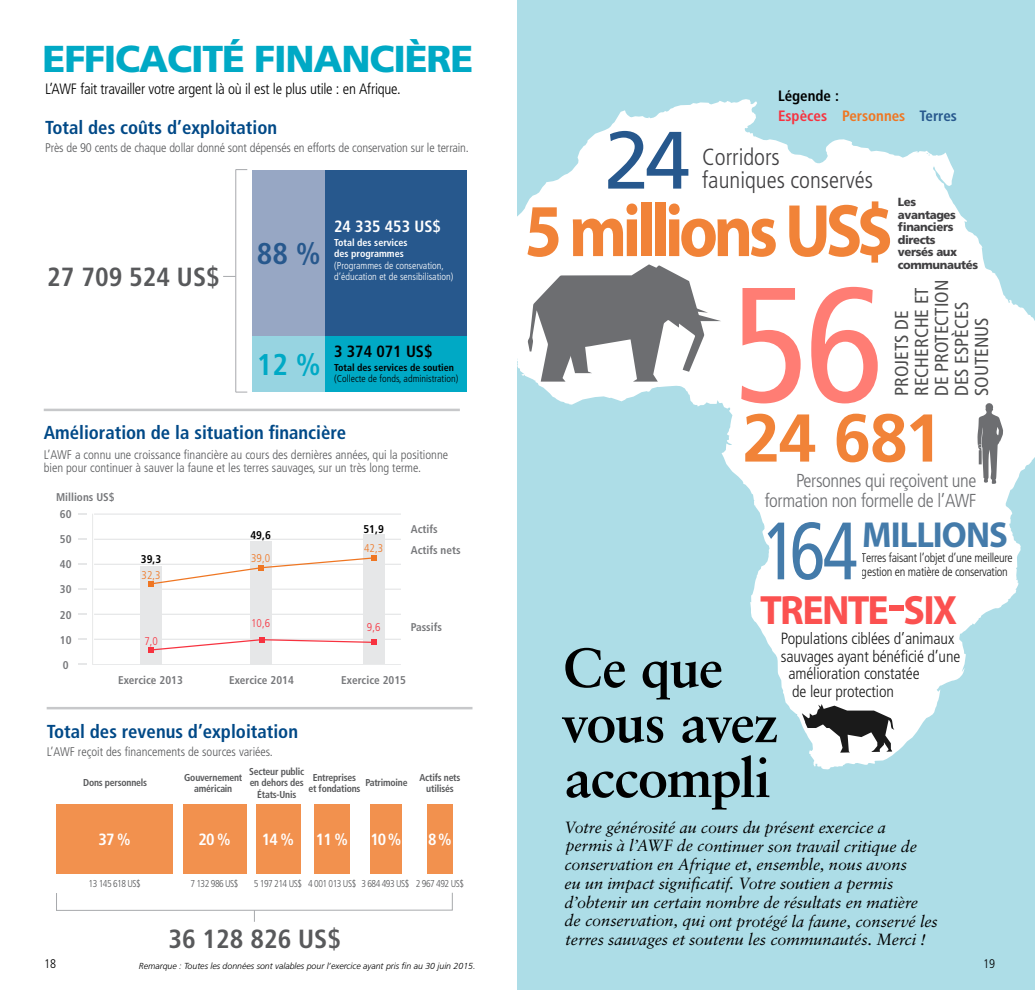
<style>
.page{position:relative;width:1035px;height:990px;background:#fff}
.page>*{position:absolute;margin:0;border:0;box-sizing:border-box;transform-origin:0 0}
.t1{font:condensed 163.75px "Frutiger LT Std";color:#ff7d74}
.t2{font:condensed 81.25px "Frutiger LT Std";color:#447baa;scale:.91 1}
.t3{font:81.25px "Frutiger LT Std";color:#27588d}
.t4{font:700 75px "Myriad Pro";color:#f18338;scale:.9 1}
.t5{font:700 67.5px "Frutiger LT Std";color:#f18338}
.t6{font:700 55px/55px "Sabon";letter-spacing:-.025em;color:#000}
.t7{font:700 41.12px "Myriad Pro";letter-spacing:-.05em;color:#fb5150}
.t8{font:900 37.5px "Frutiger LT Std";letter-spacing:-.03em;color:#00a9c5}
.t9{font:700 36.25px "Myriad Pro";letter-spacing:-.025em;color:#447baa;scale:.96 1}
.t10{font:700 condensed 30px "Frutiger LT Std";color:#27588d}
.t11{font:700 condensed 30px "Frutiger LT Std";color:#00a9c5}
.t12{font:700 condensed 26.25px "Frutiger LT Std";color:#58595b}
.t13{font:300 condensed 23.38px/22.5px "Frutiger LT Std";color:#414042}
.t14{font:700 condensed 18.75px "Frutiger LT Std";color:#004987}
.t15{font:300 condensed 18.75px/20px "Frutiger LT Std";letter-spacing:-.02em;color:#6d6e71;text-align:right}
.t16{font:condensed 18.75px/20px "Frutiger LT Std";color:#000}
.t17{font:italic 16.25px/18.8px "Sabon";letter-spacing:-.005em;color:#000}
.t18{font:300 condensed 16.25px "Frutiger LT Std";letter-spacing:-.01em;color:#000}
.t19{font:700 condensed 16.25px "Frutiger LT Std";letter-spacing:-.025em;color:#fff}
.t20{font:700 condensed 16.25px "Frutiger LT Std";color:#000}
.t21{font:300 condensed 15px "Frutiger LT Std";letter-spacing:-.02em;color:#000}
.t22{font:700 condensed 15px/20px "Frutiger LT Std";color:#ef7622}
.t23{font:300 condensed 12.5px/13.8px "Frutiger LT Std";color:#58595b}
.t24{font:300 condensed 12.5px/13.8px "Frutiger LT Std";letter-spacing:-.02em;color:#000}
.t25{font:900 11.75px/12.5px "Frutiger LT Std";letter-spacing:-.03em;color:#414042}
.t26{font:700 condensed 11.25px "Frutiger LT Std";color:#77787b}
.t27{font:700 condensed 11.25px "Frutiger LT Std";color:#000}
.t28{font:300 condensed 11.25px "Frutiger LT Std";color:#ef7622}
.t29{font:300 condensed 11.25px "Frutiger LT Std";color:#f7323f}
.t30{font:700 condensed 10px/11.2px "Frutiger LT Std";letter-spacing:-.02em;color:#58595b;text-align:center}
.t31{font:300 condensed 10px "Frutiger LT Std";letter-spacing:-.05em;color:#58595b}
.t32{font:300 condensed 10px/11.2px "Frutiger LT Std";color:#fff}
.t33{font:300 condensed 10px "Frutiger LT Std";color:#000}
.t34{font:700 condensed 10px/11.2px "Frutiger LT Std";color:#fff}
.t35{font:700 condensed 10px "Frutiger LT Std";color:#000}
.t36{font:italic 300 8.75px "Frutiger LT Std";color:#000}
.s1{color:#000}
.s2{color:#f7323f}
.s3{color:#27588d}
.s4{font-size:58.75px}
</style>
<div class="page">
<div style="left:518px;top:0;width:517px;height:990px;background:#addde7"></div>
<svg style="left:517px;top:99px;width:518px;height:670px;fill:#fff"></svg>
<hr style="left:47px;top:707px;width:426px;height:2px;background:#c7c8ca">
<div style="left:253px;top:170px;width:145px;height:166px;background:#97a7c4"></div>
<div style="left:253px;top:337px;width:145px;height:55px;background:#97d4e1"></div>
<hr style="left:235px;top:169px;width:1px;height:223px;background:#a7a9ac">
<div style="left:325px;top:170px;width:142px;height:166px;background:#27588d"></div>
<div style="left:325px;top:336px;width:142px;height:56px;background:#00a9c5"></div>
<svg style="left:223px;top:276px;width:12px;height:1px"></svg>
<hr style="left:44px;top:409px;width:416px;height:2px;background:#c7c8ca">
<svg style="left:94px;top:513px;width:307px;height:1px"></svg>
<svg style="left:92px;top:514px;width:309px;height:151px"></svg>
<svg style="left:94px;top:637px;width:307px;height:16px"></svg>
<svg style="left:94px;top:555px;width:307px;height:35px"></svg>
<div style="left:56px;top:804px;width:117px;height:70px;background:#f2914e"></div>
<div style="left:183px;top:804px;width:63px;height:70px;background:#f2914e"></div>
<div style="left:256px;top:804px;width:44px;height:70px;background:#f2914e"></div>
<div style="left:314px;top:804px;width:36px;height:70px;background:#f2914e"></div>
<div style="left:370px;top:804px;width:32px;height:70px;background:#f2914e"></div>
<div style="left:427px;top:804px;width:26px;height:70px;background:#f2914e"></div>
<div style="left:56px;top:892px;width:397px;height:19px;border:1px solid #a7a9ac"></div>
<svg style="left:254px;top:910px;width:1px;height:12px"></svg>
<svg style="left:802px;top:704px;width:93px;height:49px;background:#909292"></svg>
<svg style="left:528px;top:264px;width:194px;height:118px;background:#adaeb0"></svg>
<svg style="left:977px;top:403px;width:26px;height:81px;background:#a9a9ab"></svg>
<h3 class="t8" style="left:43px;top:36px;width:432px">Efficacité financière</h3>
<p class="t21" style="left:45px;top:80px;width:357px">L’AWF fait travailler votre argent là où il est le plus utile : en Afrique.</p>
<p class="t14" style="left:45px;top:116px;width:234px">Total des coûts d’exploitation</p>
<p class="t23" style="left:45px;top:141px;width:425px">Près de 90 cents de chaque dollar donné sont dépensés en efforts de conservation sur le terrain.</p>
<h3 class="t12" style="left:47px;top:262px;width:174px">27 709 524 US$</h3>
<h3 class="t10" style="left:257px;top:236px;width:65px">88 %</h3>
<p class="t19" style="left:334px;top:217px;width:108px">24 335 453 US$</p>
<p class="t34" style="left:334px;top:237px;width:75px">Total des services des programmes</p>
<p class="t32" style="left:334px;top:260px;width:121px">(Programmes de conservation, d’éducation et de sensibilisation)</p>
<h3 class="t11" style="left:257px;top:347px;width:65px">12 %</h3>
<p class="t20" style="left:334px;top:342px;width:100px">3 374 071 US$</p>
<p class="t35" style="left:334px;top:362px;width:121px">Total des services de soutien</p>
<p class="t33" style="left:334px;top:373px;width:126px">(Collecte de fonds, administration)</p>
<p class="t14" style="left:44px;top:422px;width:304px">Amélioration de la situation financière</p>
<p class="t23" style="left:44px;top:448px;width:406px">L’AWF a connu une croissance financière au cours des dernières années, qui la positionne bien pour continuer à sauver la faune et les terres sauvages, sur un très long terme.</p>
<p class="t26" style="left:56px;top:490px;width:60px">Millions US$</p>
<p class="t26" style="left:60px;top:507px;width:13px">60</p>
<p class="t26" style="left:60px;top:532px;width:13px">50</p>
<p class="t26" style="left:60px;top:558px;width:13px">40</p>
<p class="t26" style="left:60px;top:583px;width:13px">30</p>
<p class="t26" style="left:60px;top:608px;width:13px">20</p>
<p class="t26" style="left:60px;top:633px;width:13px">10</p>
<p class="t26" style="left:63px;top:659px;width:7px">0</p>
<p class="t27" style="left:141px;top:553px;width:22px">39,3</p>
<p class="t28" style="left:142px;top:568px;width:20px">32,3</p>
<p class="t29" style="left:144px;top:634px;width:15px">7,0</p>
<p class="t26" style="left:118px;top:673px;width:66px">Exercice 2013</p>
<p class="t27" style="left:250px;top:528px;width:22px">49,6</p>
<p class="t28" style="left:251px;top:552px;width:20px">39,0</p>
<p class="t27" style="left:363px;top:522px;width:22px">51,9</p>
<p class="t28" style="left:364px;top:542px;width:20px">42,3</p>
<p class="t29" style="left:251px;top:617px;width:20px">10,6</p>
<p class="t29" style="left:367px;top:621px;width:15px">9,6</p>
<p class="t26" style="left:411px;top:522px;width:28px">Actifs</p>
<p class="t26" style="left:411px;top:543px;width:51px">Actifs nets</p>
<p class="t26" style="left:411px;top:621px;width:33px">Passifs</p>
<p class="t26" style="left:229px;top:673px;width:66px">Exercice 2014</p>
<p class="t26" style="left:341px;top:673px;width:66px">Exercice 2015</p>
<p class="t14" style="left:47px;top:720px;width:253px">Total des revenus d’exploitation</p>
<p class="t23" style="left:47px;top:745px;width:228px">L’AWF reçoit des financements de sources variées.</p>
<p class="t30" style="left:249px;top:766px;width:57px">Secteur public en dehors des<br>États-Unis</p>
<p class="t30" style="left:83px;top:777px;width:66px">Dons personnels</p>
<p class="t30" style="left:184px;top:772px;width:60px">Gouvernement américain</p>
<p class="t30" style="left:365px;top:777px;width:44px">Patrimoine</p>
<p class="t30" style="left:419px;top:772px;width:43px">Actifs nets utilisés</p>
<p class="t30" style="left:308px;top:772px;width:54px">Entreprises et fondations</p>
<p class="t19" style="left:99px;top:830px;width:34px">37 %</p>
<p class="t31" style="left:89px;top:878px;width:54px">13 145 618 US$</p>
<p class="t19" style="left:198px;top:830px;width:34px">20 %</p>
<p class="t31" style="left:190px;top:878px;width:50px">7 132 986 US$</p>
<p class="t19" style="left:262px;top:830px;width:34px">14 %</p>
<p class="t31" style="left:254px;top:878px;width:50px">5 197 214 US$</p>
<p class="t19" style="left:316px;top:830px;width:34px">11 %</p>
<p class="t31" style="left:308px;top:878px;width:50px">4 001 013 US$</p>
<p class="t19" style="left:371px;top:830px;width:32px">10 %</p>
<p class="t31" style="left:361px;top:878px;width:50px">3 684 493 US$</p>
<p class="t19" style="left:428px;top:830px;width:25px">8 %</p>
<p class="t31" style="left:416px;top:878px;width:50px">2 967 492 US$</p>
<h3 class="t12" style="left:168px;top:923px;width:174px">36 128 826 US$</h3>
<h2 class="t3" style="left:604px;top:113px;width:88px">24</h2>
<p class="t22" style="left:778px;top:86px;width:180px"><span class="s1">Légende :<br></span><span class="s2">Espèces</span> Personnes <span class="s3">Terres</span></p>
<h3 class="t13" style="left:702px;top:146px;width:172px">Corridors<br>fauniques conservés</h3>
<p class="t25" style="left:898px;top:196px;width:61px">Les avantages financiers directs versés aux</p>
<h3 class="t4" style="left:525px;top:189px;width:412px">5 millions US$</h3>
<p class="t25" style="left:898px;top:258px;width:82px">communautés</p>
<h1 class="t1" style="left:731px;top:250px;width:154px">56</h1>
<p class="t16" style="left:892px;top:396px;width:118px;rotate:-90deg">Projets de recherche et de protection des espèces soutenus</p>
<h3 class="t5" style="left:743px;top:398px;width:201px">24 681</h3>
<p class="t15" style="left:765px;top:471px;width:213px">Personnes qui reçoivent une formation non formelle de l’AWF</p>
<h2 class="t2" style="left:763px;top:504px;width:106px">164</h2>
<h3 class="t9" style="left:862px;top:515px;width:153px">millions</h3>
<p class="t24" style="left:862px;top:551px;width:152px">Terres faisant l’objet d’une meilleure gestion en matière de conservation</p>
<h3 class="t7" style="left:760px;top:587px;width:198px">TRENTE<span class="s4">-</span>SIX</h3>
<p class="t18" style="left:781px;top:629px;width:175px">Populations ciblées d’animaux</p>
<p class="t18" style="left:781px;top:647px;width:181px">sauvages ayant bénéficié d’une</p>
<p class="t18" style="left:788px;top:664px;width:133px">amélioration constatée</p>
<p class="t18" style="left:792px;top:682px;width:103px">de leur protection</p>
<h3 class="t6" style="left:561px;top:639px;width:219px">Ce que vous avez accompli</h3>
<p class="t17" style="left:564px;top:818px;width:375px">Votre générosité au cours du présent exercice a<br>permis à l’AWF de continuer son travail critique de conservation en Afrique et, ensemble, nous avons<br>eu un impact significatif. Votre soutien a permis d’obtenir un certain nombre de résultats en matière de conservation, qui ont protégé la faune, conservé les terres sauvages et soutenu les communautés. Merci !</p>
<p class="t24" style="left:44px;top:956px;width:13px">18</p>
<p class="t24" style="left:983px;top:957px;width:13px">19</p>
<p class="t36" style="left:139px;top:961px;width:338px">Remarque : Toutes les données sont valables pour l’exercice ayant pris fin au 30 juin 2015.</p>
</div>
